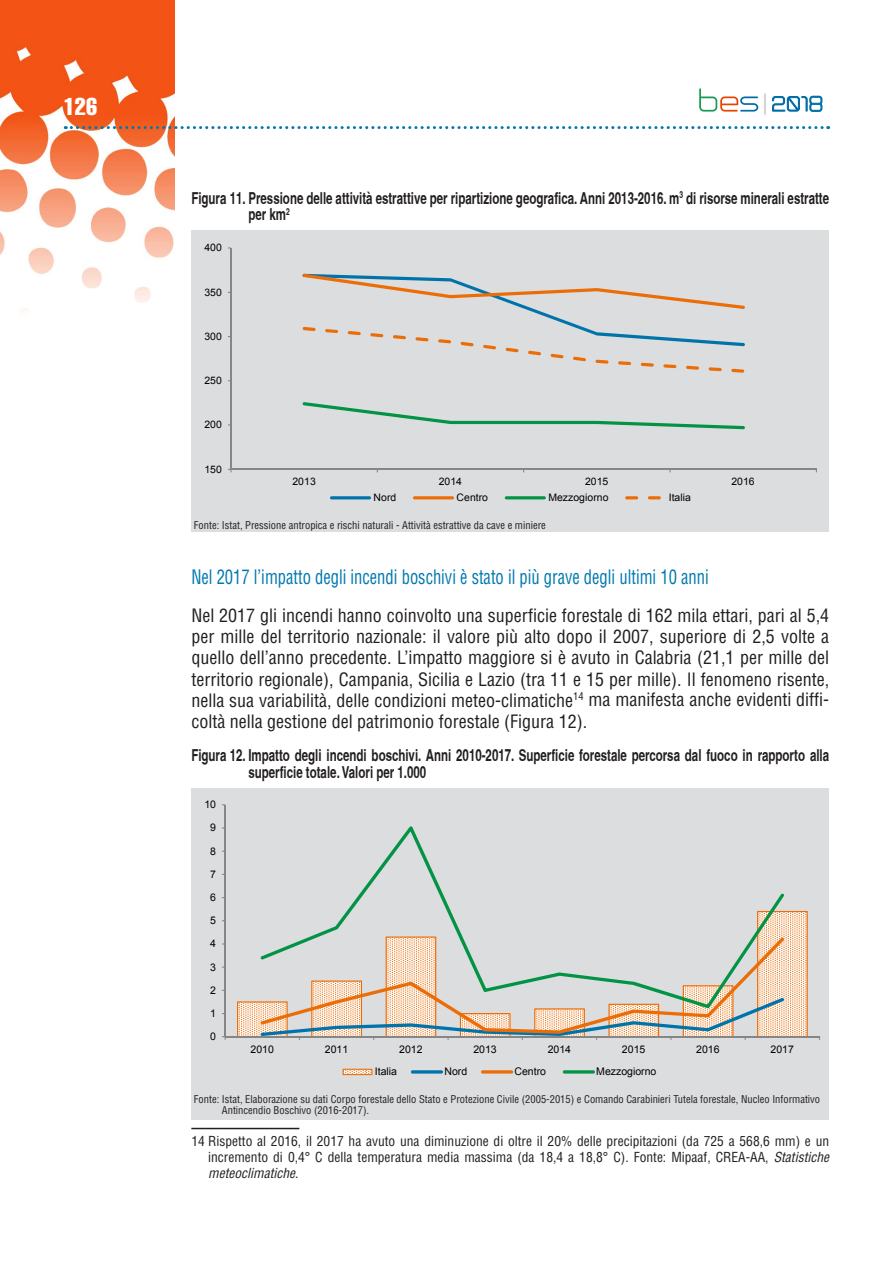
<style>
.page{position:relative;width:893px;height:1263px;background:#fff}
.page>*{position:absolute;margin:0;border:0;box-sizing:border-box;transform-origin:0 0}
.t1{font:24px "Helvetica LT Std Comp";color:#fff}
.t2{font:condensed 19.5px "Helvetica LT Std";color:#0078ae;scale:.85 1}
.t3{font:condensed 18px/21px "Helvetica LT Std";color:#231f20;text-align:justify}
.t4{font:700 condensed 16.5px/16.5px "Helvetica";color:#231f20;scale:.85 1}
.t5{font:condensed 13.5px/16.2px "Helvetica LT Std";color:#231f20;text-align:justify}
.t6{font:condensed 10.5px/10.5px "Helvetica LT Std";color:#231f20}
.t7{font:10.5px "Arial";color:#000}
.t8{font:10.35px "Arial";color:#000}
.s1{font-style:italic}
</style>
<div class="page">
<img style="left:0;top:0;width:174px;height:312px">
<svg style="left:65px;top:126px;width:764px;height:3px"></svg>
<svg style="left:765px;top:94px;width:1px;height:20px"></svg>
<svg style="left:699px;top:88px;width:59px;height:24px"></svg>
<svg style="left:772px;top:96px;width:51px;height:16px"></svg>
<hr style="left:191px;top:1128px;width:108px;height:1px;background:#231f20">
<div style="left:191px;top:788px;width:638px;height:331px;background:#dcdddf"></div>
<svg style="left:237px;top:911px;width:571px;height:125px"></svg>
<hr style="left:225px;top:805px;width:1px;height:232px;background:#868686">
<hr style="left:225px;top:1036px;width:594px;height:1px;background:#868686">
<svg style="left:261px;top:1034px;width:523px;height:6px"></svg>
<svg style="left:260px;top:1008px;width:524px;height:26px"></svg>
<svg style="left:260px;top:826px;width:524px;height:182px"></svg>
<svg style="left:343px;top:1069px;width:29px;height:6px"></svg>
<hr style="left:411px;top:1070px;width:32px;height:3px;background:#0073aa;border-radius:2px">
<hr style="left:481px;top:1070px;width:32px;height:3px;background:#eb6d08;border-radius:2px">
<hr style="left:563px;top:1070px;width:32px;height:3px;background:#039345;border-radius:2px">
<div style="left:191px;top:230px;width:638px;height:302px;background:#dcdddf"></div>
<hr style="left:230px;top:248px;width:1px;height:221px;background:#868686">
<hr style="left:231px;top:469px;width:585px;height:1px;background:#868686">
<svg style="left:302px;top:402px;width:443px;height:27px"></svg>
<svg style="left:302px;top:274px;width:443px;height:99px"></svg>
<hr style="left:330px;top:496px;width:41px;height:3px;background:#0073aa;border-radius:2px">
<hr style="left:413px;top:496px;width:41px;height:3px;background:#eb6d08;border-radius:2px">
<hr style="left:505px;top:496px;width:41px;height:3px;background:#039345;border-radius:2px">
<svg style="left:625px;top:496px;width:13px;height:3px"></svg>
<svg style="left:648px;top:496px;width:13px;height:3px"></svg>
<h1 class="t1" style="left:64px;top:91px;width:35px">126</h1>
<p class="t4" style="left:248px;top:189px;width:685px;text-indent:-57px">Figura 11. Pressione delle attività estrattive per ripartizione geografica. Anni 2013-2016. m<sup>3</sup> di risorse minerali estratte per km<sup>2</sup></p>
<p class="t8" style="left:204px;top:241px;width:19px">400</p>
<p class="t8" style="left:204px;top:285px;width:19px">350</p>
<p class="t8" style="left:204px;top:329px;width:19px">300</p>
<p class="t8" style="left:204px;top:374px;width:19px">250</p>
<p class="t8" style="left:204px;top:418px;width:19px">200</p>
<p class="t8" style="left:204px;top:462px;width:19px">150</p>
<p class="t8" style="left:293px;top:475px;width:25px">2013</p>
<p class="t8" style="left:439px;top:475px;width:25px">2014</p>
<p class="t8" style="left:585px;top:475px;width:25px">2015</p>
<p class="t8" style="left:731px;top:475px;width:25px">2016</p>
<p class="t8" style="left:374px;top:491px;width:24px">Nord</p>
<p class="t8" style="left:456px;top:491px;width:33px">Centro</p>
<p class="t8" style="left:548px;top:491px;width:62px">Mezzogiorno</p>
<p class="t8" style="left:669px;top:491px;width:24px">Italia</p>
<p class="t6" style="left:194px;top:519px;width:353px">Fonte: Istat, Pressione antropica e rischi naturali - Attività estrattive da cave e miniere</p>
<p class="t2" style="left:191px;top:565px;width:610px">Nel 2017 l’impatto degli incendi boschivi è stato il più grave degli ultimi 10 anni</p>
<p class="t3" style="left:191px;top:605px;width:639px">Nel 2017 gli incendi hanno coinvolto una superficie forestale di 162 mila ettari, pari al 5,4 per mille del territorio nazionale: il valore più alto dopo il 2007, superiore di 2,5 volte a quello dell’anno precedente. L’impatto maggiore si è avuto in Calabria (21,1 per mille del territorio regionale), Campania, Sicilia e Lazio (tra 11 e 15 per mille). Il fenomeno risente, nella sua variabilità, delle condizioni meteo-climatiche<sup>14</sup> ma manifesta anche evidenti diffi&shy;coltà nella gestione del patrimonio forestale (Figura 12).</p>
<p class="t4" style="left:248px;top:747px;width:685px;text-indent:-57px">Figura 12. Impatto degli incendi boschivi. Anni 2010-2017. Superficie forestale percorsa dal fuoco in rapporto alla superficie totale. Valori per 1.000</p>
<p class="t7" style="left:204px;top:798px;width:13px">10</p>
<p class="t7" style="left:210px;top:821px;width:7px">9</p>
<p class="t7" style="left:210px;top:844px;width:7px">8</p>
<p class="t7" style="left:210px;top:867px;width:7px">7</p>
<p class="t7" style="left:210px;top:890px;width:7px">6</p>
<p class="t7" style="left:210px;top:913px;width:7px">5</p>
<p class="t7" style="left:210px;top:937px;width:7px">4</p>
<p class="t7" style="left:210px;top:960px;width:7px">3</p>
<p class="t7" style="left:210px;top:983px;width:7px">2</p>
<p class="t7" style="left:210px;top:1006px;width:7px">1</p>
<p class="t7" style="left:210px;top:1029px;width:7px">0</p>
<p class="t7" style="left:251px;top:1042px;width:25px">2010</p>
<p class="t7" style="left:325px;top:1042px;width:25px">2011</p>
<p class="t7" style="left:399px;top:1042px;width:25px">2012</p>
<p class="t7" style="left:473px;top:1042px;width:25px">2013</p>
<p class="t7" style="left:548px;top:1042px;width:25px">2014</p>
<p class="t7" style="left:622px;top:1042px;width:25px">2015</p>
<p class="t7" style="left:696px;top:1042px;width:25px">2016</p>
<p class="t7" style="left:770px;top:1042px;width:25px">2017</p>
<p class="t7" style="left:375px;top:1065px;width:24px">Italia</p>
<p class="t7" style="left:444px;top:1065px;width:24px">Nord</p>
<p class="t7" style="left:514px;top:1065px;width:33px">Centro</p>
<p class="t7" style="left:596px;top:1065px;width:62px">Mezzogiorno</p>
<p class="t6" style="left:222px;top:1094px;width:600px;text-indent:-28px">Fonte: Istat, Elaborazione su dati Corpo forestale dello Stato e Protezione Civile (2005-2015) e Comando Carabinieri Tutela forestale, Nucleo Informativo<br>Antincendio Boschivo (2016-2017).</p>
<p class="t5" style="left:208px;top:1132px;width:622px;text-indent:-17px">14 Rispetto al 2016, il 2017 ha avuto una diminuzione di oltre il 20% delle precipitazioni (da 725 a 568,6 mm) e un incremento di 0,4° C della temperatura media massima (da 18,4 a 18,8° C). Fonte: Mipaaf, CREA-AA, <span class="s1">Statistiche meteoclimatiche</span>.</p>
</div>
